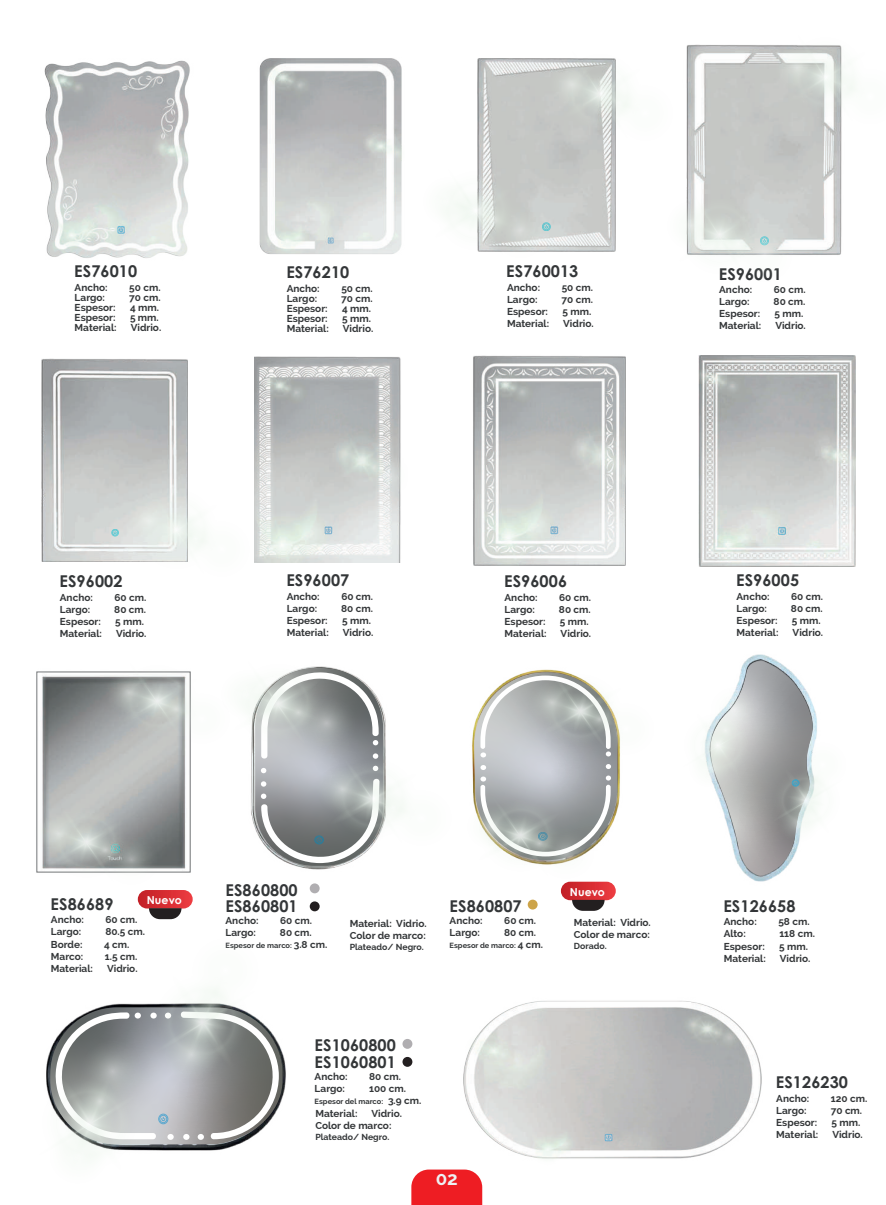
<style>
.page{position:relative;width:886px;height:1205px;background:#fff}
.page>*{position:absolute;margin:0;border:0;box-sizing:border-box;transform-origin:0 0}
.t1{font:700 18.75px "Raleway";color:#edf1f3}
.t2{font:700 16.25px/16.6px "Century Gothic";letter-spacing:.005em;color:#333638}
.t3{font:700 16.25px "Century Gothic";letter-spacing:.005em;color:#343739}
.t4{font:700 11px "Century Gothic";letter-spacing:.005em;color:#fff}
.t5{font:700 10px/12px "Raleway";color:#333638}
.t6{font:700 10px "Raleway";color:#343739}
.t7{font:700 8.75px "Raleway";color:#333638}
.t8{font:700 7.5px "Raleway";color:#333638}
.s1{font-size:10px}
</style>
<div class="page">
<img style="left:463px;top:1000px;width:299px;height:205px">
<svg style="left:704px;top:660px;width:116px;height:217px"></svg>
<img style="left:698px;top:355px;width:157px;height:211px">
<img style="left:473px;top:355px;width:153px;height:211px">
<img style="left:254px;top:357px;width:147px;height:205px">
<div style="left:310px;top:883px;width:10px;height:10px;background:#b0aeb1;border-radius:50%"></div>
<div style="left:310px;top:901px;width:10px;height:10px;background:#231f20;border-radius:50%"></div>
<div style="left:402px;top:1039px;width:10px;height:10px;background:#b0aeb1;border-radius:50%"></div>
<div style="left:402px;top:1057px;width:10px;height:10px;background:#231f20;border-radius:50%"></div>
<img style="left:42px;top:358px;width:146px;height:203px">
<img style="left:686px;top:44px;width:156px;height:211px">
<img style="left:44px;top:60px;width:146px;height:198px">
<img style="left:259px;top:58px;width:143px;height:196px">
<img style="left:477px;top:58px;width:139px;height:193px">
<svg style="left:546px;top:58px;width:82px;height:87px"></svg>
<svg style="left:455px;top:160px;width:96px;height:92px"></svg>
<svg style="left:771px;top:44px;width:82px;height:84px"></svg>
<svg style="left:686px;top:184px;width:109px;height:71px"></svg>
<svg style="left:112px;top:479px;width:92px;height:83px"></svg>
<svg style="left:411px;top:1169px;width:71px;height:36px"></svg>
<svg style="left:46px;top:990px;width:237px;height:161px"></svg>
<div style="left:138px;top:890px;width:55px;height:18px;background:linear-gradient(to right,#c21f25,#ed3d41);border-radius:9px"></div>
<svg style="left:149px;top:908px;width:32px;height:11px"></svg>
<div style="left:561px;top:882px;width:55px;height:18px;background:linear-gradient(to right,#c21f25,#ed3d42);border-radius:9px"></div>
<svg style="left:572px;top:900px;width:32px;height:11px"></svg>
<svg style="left:472px;top:669px;width:148px;height:213px"></svg>
<div style="left:528px;top:899px;width:10px;height:10px;background:#cda449;border-radius:50%"></div>
<img style="left:138px;top:890px;width:55px;height:7px">
<svg style="left:36px;top:666px;width:367px;height:222px"></svg>
<h2 class="t2" style="left:74px;top:262px;width:64px">ES76010</h2>
<p class="t5" style="left:75px;top:281px;width:35px">Ancho:</p>
<p class="t5" style="left:129px;top:281px;width:33px">50 cm.</p>
<p class="t5" style="left:75px;top:291px;width:32px">Largo:</p>
<p class="t5" style="left:129px;top:291px;width:33px">70 cm.</p>
<p class="t5" style="left:75px;top:301px;width:42px">Espesor:</p>
<p class="t5" style="left:130px;top:301px;width:30px">4 mm.</p>
<p class="t5" style="left:75px;top:311px;width:42px">Espesor:</p>
<p class="t5" style="left:130px;top:311px;width:30px">5 mm.</p>
<p class="t5" style="left:75px;top:321px;width:44px">Material:</p>
<p class="t5" style="left:131px;top:321px;width:32px">Vidrio.</p>
<h2 class="t2" style="left:60px;top:572px;width:64px">ES96002</h2>
<p class="t5" style="left:60px;top:591px;width:35px">Ancho:</p>
<p class="t5" style="left:114px;top:591px;width:33px">60 cm.</p>
<p class="t5" style="left:60px;top:603px;width:32px">Largo:</p>
<p class="t5" style="left:114px;top:603px;width:33px">80 cm.</p>
<p class="t5" style="left:60px;top:615px;width:42px">Espesor:</p>
<p class="t5" style="left:115px;top:615px;width:30px">5 mm.</p>
<p class="t5" style="left:60px;top:627px;width:44px">Material:</p>
<p class="t5" style="left:116px;top:627px;width:32px">Vidrio.</p>
<h2 class="t2" style="left:286px;top:263px;width:64px">ES76210</h2>
<p class="t5" style="left:287px;top:282px;width:35px">Ancho:</p>
<p class="t5" style="left:341px;top:282px;width:33px">50 cm.</p>
<p class="t5" style="left:287px;top:292px;width:32px">Largo:</p>
<p class="t5" style="left:341px;top:292px;width:33px">70 cm.</p>
<p class="t5" style="left:287px;top:302px;width:42px">Espesor:</p>
<p class="t5" style="left:342px;top:302px;width:30px">4 mm.</p>
<p class="t5" style="left:287px;top:312px;width:42px">Espesor:</p>
<p class="t5" style="left:342px;top:312px;width:30px">5 mm.</p>
<p class="t5" style="left:287px;top:322px;width:44px">Material:</p>
<p class="t5" style="left:343px;top:322px;width:32px">Vidrio.</p>
<h2 class="t2" style="left:286px;top:571px;width:64px">ES96007</h2>
<p class="t5" style="left:287px;top:591px;width:35px">Ancho:</p>
<p class="t5" style="left:341px;top:591px;width:33px">60 cm.</p>
<p class="t5" style="left:287px;top:603px;width:32px">Largo:</p>
<p class="t5" style="left:341px;top:603px;width:33px">80 cm.</p>
<p class="t5" style="left:287px;top:615px;width:42px">Espesor:</p>
<p class="t5" style="left:342px;top:615px;width:30px">5 mm.</p>
<p class="t5" style="left:287px;top:627px;width:44px">Material:</p>
<p class="t5" style="left:343px;top:627px;width:32px">Vidrio.</p>
<h2 class="t2" style="left:506px;top:262px;width:74px">ES760013</h2>
<p class="t5" style="left:507px;top:281px;width:35px">Ancho:</p>
<p class="t5" style="left:562px;top:281px;width:33px">50 cm.</p>
<p class="t5" style="left:507px;top:293px;width:32px">Largo:</p>
<p class="t5" style="left:561px;top:293px;width:33px">70 cm.</p>
<p class="t5" style="left:507px;top:305px;width:42px">Espesor:</p>
<p class="t5" style="left:562px;top:305px;width:30px">5 mm.</p>
<p class="t5" style="left:507px;top:318px;width:44px">Material:</p>
<p class="t5" style="left:563px;top:318px;width:32px">Vidrio.</p>
<h2 class="t2" style="left:504px;top:572px;width:64px">ES96006</h2>
<p class="t5" style="left:504px;top:591px;width:35px">Ancho:</p>
<p class="t5" style="left:559px;top:591px;width:33px">60 cm.</p>
<p class="t5" style="left:504px;top:603px;width:32px">Largo:</p>
<p class="t5" style="left:559px;top:603px;width:33px">80 cm.</p>
<p class="t5" style="left:504px;top:615px;width:42px">Espesor:</p>
<p class="t5" style="left:560px;top:615px;width:30px">5 mm.</p>
<p class="t5" style="left:504px;top:627px;width:44px">Material:</p>
<p class="t5" style="left:561px;top:627px;width:32px">Vidrio.</p>
<h2 class="t2" style="left:719px;top:265px;width:64px">ES96001</h2>
<p class="t5" style="left:719px;top:284px;width:35px">Ancho:</p>
<p class="t5" style="left:774px;top:284px;width:33px">60 cm.</p>
<p class="t5" style="left:719px;top:296px;width:32px">Largo:</p>
<p class="t5" style="left:773px;top:296px;width:33px">80 cm.</p>
<p class="t5" style="left:719px;top:308px;width:42px">Espesor:</p>
<p class="t5" style="left:774px;top:308px;width:30px">5 mm.</p>
<p class="t5" style="left:719px;top:320px;width:44px">Material:</p>
<p class="t5" style="left:775px;top:320px;width:32px">Vidrio.</p>
<h2 class="t2" style="left:736px;top:571px;width:64px">ES96005</h2>
<p class="t5" style="left:736px;top:590px;width:35px">Ancho:</p>
<p class="t5" style="left:791px;top:590px;width:33px">60 cm.</p>
<p class="t5" style="left:736px;top:602px;width:32px">Largo:</p>
<p class="t5" style="left:791px;top:602px;width:33px">80 cm.</p>
<p class="t5" style="left:736px;top:615px;width:42px">Espesor:</p>
<p class="t5" style="left:792px;top:615px;width:30px">5 mm.</p>
<p class="t5" style="left:736px;top:627px;width:44px">Material:</p>
<p class="t5" style="left:792px;top:627px;width:32px">Vidrio.</p>
<p class="t4" style="left:147px;top:892px;width:37px">Nuevo</p>
<h2 class="t3" style="left:51px;top:891px;width:64px">ES86689</h2>
<p class="t6" style="left:51px;top:914px;width:35px">Ancho:</p>
<p class="t6" style="left:106px;top:914px;width:33px">60 cm.</p>
<p class="t6" style="left:51px;top:926px;width:32px">Largo:</p>
<p class="t6" style="left:105px;top:926px;width:41px">80.5 cm.</p>
<p class="t6" style="left:51px;top:938px;width:33px">Borde:</p>
<p class="t6" style="left:104px;top:938px;width:27px">4 cm.</p>
<p class="t6" style="left:51px;top:950px;width:34px">Marco:</p>
<p class="t6" style="left:105px;top:950px;width:34px">1.5 cm.</p>
<p class="t6" style="left:51px;top:962px;width:44px">Material:</p>
<p class="t6" style="left:107px;top:962px;width:32px">Vidrio.</p>
<h2 class="t2" style="left:226px;top:881px;width:74px">ES860800<br>ES860801</h2>
<p class="t5" style="left:226px;top:915px;width:35px">Ancho:</p>
<p class="t5" style="left:280px;top:915px;width:33px">60 cm.</p>
<p class="t5" style="left:226px;top:927px;width:32px">Largo:</p>
<p class="t5" style="left:280px;top:927px;width:33px">80 cm.</p>
<p class="t8" style="left:226px;top:941px;width:103px">Espesor de marco: <span class="s1">3.8 cm.</span></p>
<p class="t5" style="left:350px;top:917px;width:79px">Material: Vidrio.<br>Color de marco:</p>
<p class="t7" style="left:350px;top:941px;width:75px">Plateado/ Negro.</p>
<h2 class="t2" style="left:450px;top:896px;width:74px">ES860807</h2>
<p class="t5" style="left:450px;top:914px;width:35px">Ancho:</p>
<p class="t5" style="left:504px;top:914px;width:33px">60 cm.</p>
<p class="t5" style="left:450px;top:926px;width:32px">Largo:</p>
<p class="t5" style="left:504px;top:926px;width:33px">80 cm.</p>
<p class="t8" style="left:450px;top:941px;width:95px">Espesor de marco: <span class="s1">4 cm.</span></p>
<p class="t4" style="left:570px;top:883px;width:37px">Nuevo</p>
<p class="t5" style="left:574px;top:917px;width:79px">Material: Vidrio.<br>Color de marco:</p>
<p class="t7" style="left:574px;top:941px;width:34px">Dorado.</p>
<h2 class="t2" style="left:315px;top:1036px;width:83px">ES1060800<br>ES1060801</h2>
<p class="t5" style="left:315px;top:1070px;width:35px">Ancho:</p>
<p class="t5" style="left:369px;top:1070px;width:33px">80 cm.</p>
<p class="t5" style="left:315px;top:1082px;width:32px">Largo:</p>
<p class="t5" style="left:369px;top:1082px;width:38px">100 cm.</p>
<p class="t8" style="left:315px;top:1097px;width:108px">Espesor del marco: <span class="s1">3.9 cm.</span></p>
<p class="t5" style="left:315px;top:1107px;width:88px;text-indent:56px">Vidrio.<br>Color de marco:</p>
<p class="t7" style="left:315px;top:1131px;width:75px">Plateado/ Negro.</p>
<p class="t5" style="left:315px;top:1107px;width:44px">Material:</p>
<h1 class="t1" style="left:436px;top:1168px;width:24px">02</h1>
<h2 class="t2" style="left:723px;top:897px;width:74px">ES126658</h2>
<p class="t5" style="left:724px;top:916px;width:35px">Ancho:</p>
<p class="t5" style="left:778px;top:916px;width:33px">58 cm.</p>
<p class="t5" style="left:724px;top:928px;width:24px">Alto:</p>
<p class="t5" style="left:779px;top:928px;width:37px">118 cm.</p>
<p class="t5" style="left:724px;top:940px;width:42px">Espesor:</p>
<p class="t5" style="left:779px;top:940px;width:30px">5 mm.</p>
<p class="t5" style="left:724px;top:952px;width:44px">Material:</p>
<p class="t5" style="left:780px;top:952px;width:32px">Vidrio.</p>
<h2 class="t2" style="left:776px;top:1073px;width:74px">ES126230</h2>
<p class="t5" style="left:776px;top:1092px;width:35px">Ancho:</p>
<p class="t5" style="left:831px;top:1092px;width:38px">120 cm.</p>
<p class="t5" style="left:776px;top:1104px;width:32px">Largo:</p>
<p class="t5" style="left:831px;top:1104px;width:33px">70 cm.</p>
<p class="t5" style="left:776px;top:1116px;width:42px">Espesor:</p>
<p class="t5" style="left:831px;top:1116px;width:30px">5 mm.</p>
<p class="t5" style="left:776px;top:1128px;width:44px">Material:</p>
<p class="t5" style="left:832px;top:1128px;width:32px">Vidrio.</p>
</div>
